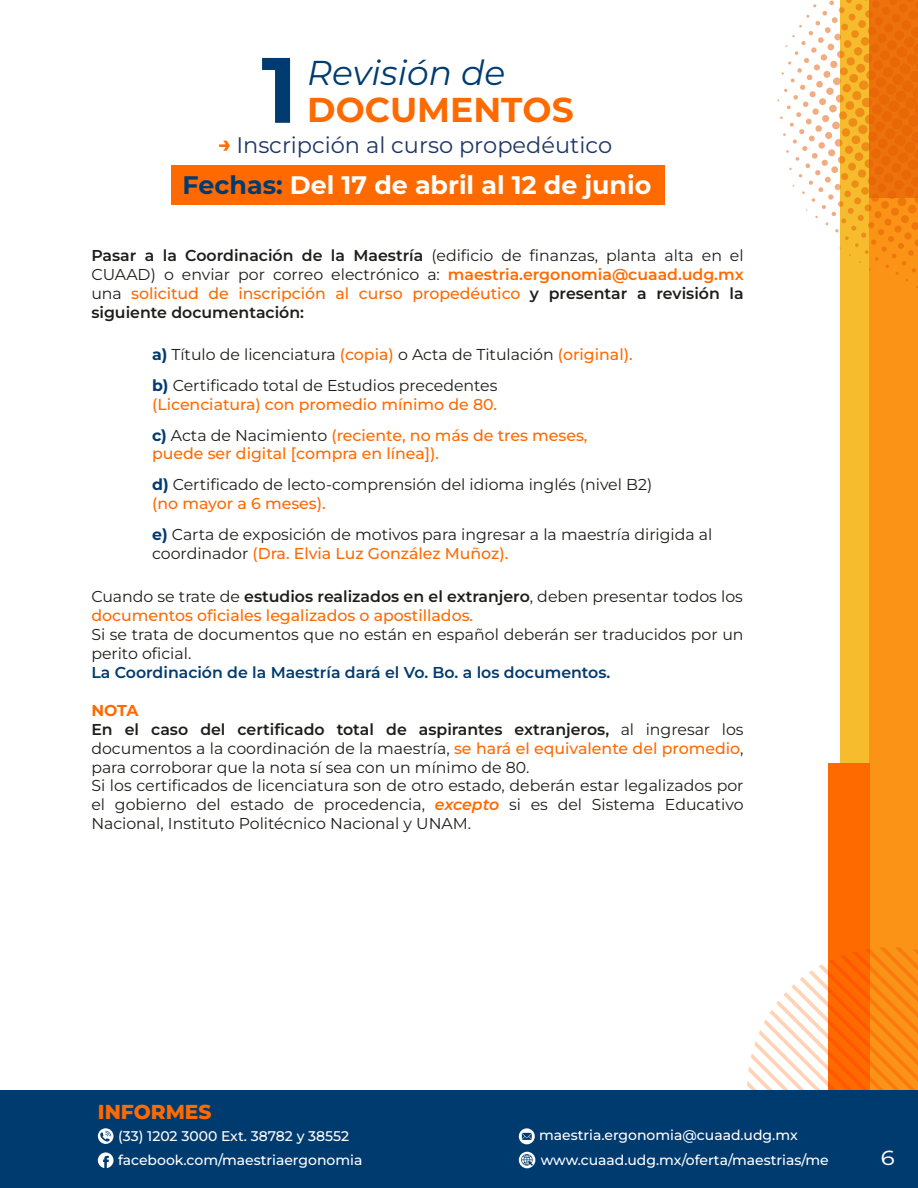
<style>
.page{position:relative;width:918px;height:1188px;background:#fff}
.page>*{position:absolute;margin:0;border:0;box-sizing:border-box;transform-origin:0 0}
.t1{font:700 92.7px "Montserrat";color:#003b70}
.t2{font:italic 34.5px "Montserrat";color:#003b70}
.t3{font:700 34.5px "Montserrat";color:#ff6a00}
.t4{font:34.5px "Montserrat";color:#fff}
.t5{font:700 25.35px "Montserrat";color:#fff}
.t6{font:22.5px "Montserrat";color:#1e3666}
.t7{font:800 20.1px "Montserrat";color:#ff6a00}
.t8{font:15.75px/18.9px "Montserrat";color:#1d1d1b}
.t9{font:500 15.75px/18.9px "Montserrat";color:#ff6a00}
.t10{font:600 15.75px/18.9px "Montserrat";color:#1d1d1b;text-align:justify}
.t11{font:600 15.75px "Montserrat";color:#003b70}
.t12{font:500 13.95px "Montserrat";color:#fff}
.s1{font-weight:700;color:#ff6a00}
.s2{color:#003b70}
.s3{font-weight:400}
.s4{color:#ff6a00}
.s5{font-weight:500;color:#ff6a00}
.s6{font-weight:700;color:#003b70}
.s7{font-weight:400;color:#1d1d1b}
.s8{font-weight:600;color:#1d1d1b}
.s9{font-weight:600}
.s10{font-weight:600;font-style:italic;color:#ff6a00}
</style>
<div class="page">
<div style="left:840px;top:0;width:29px;height:1166px;background:#f6bc2d"></div>
<div style="left:869px;top:0;width:49px;height:1169px;background:#fa9316"></div>
<svg style="left:777px;top:0;width:141px;height:288px"></svg>
<div style="left:828px;top:763px;width:41px;height:328px;background:#ff6a00"></div>
<svg style="left:747px;top:947px;width:171px;height:144px"></svg>
<div style="left:0;top:1091px;width:918px;height:97px;background:#003b70"></div>
<svg style="left:519px;top:1128px;width:16px;height:16px"></svg>
<svg style="left:519px;top:1152px;width:16px;height:16px"></svg>
<svg style="left:98px;top:1128px;width:15px;height:16px"></svg>
<svg style="left:98px;top:1152px;width:16px;height:16px"></svg>
<div style="left:171px;top:166px;width:493px;height:39px;background:#ff6a00"></div>
<h1 class="t1" style="left:261px;top:28px;width:38px">1</h1>
<h2 class="t2" style="left:307px;top:50px;width:200px">Revisión de</h2>
<h2 class="t3" style="left:307px;top:87px;width:268px">DOCUMENTOS</h2>
<h3 class="t6" style="left:218px;top:130px;width:395px"><span class="s1">→</span> Inscripción al curso propedéutico</h3>
<h3 class="t5" style="left:182px;top:168px;width:470px"><span class="s2">Fechas:</span> Del 17 de abril al 12 de junio</h3>
<p class="t10" style="left:91px;top:246px;width:654px">Pasar a la Coordinación de la Maestría <span class="s3">(edificio de finanzas, planta alta en el CUAAD) o enviar por correo electrónico a:</span> <span class="s4">maestria.ergonomia@cuaad.udg.mx </span><span class="s3">una</span> <span class="s5">solicitud de inscripción al curso propedéutico</span> y presentar a revisión la siguiente documentación:</p>
<p class="t8" style="left:152px;top:338px;width:482px;line-height:30.9px"><span class="s6">a)</span> Título de licenciatura <span class="s5">(copia)</span> o Acta de Titulación <span class="s5">(original). </span><span class="s6">b)</span> Certificado total de Estudios precedentes</p>
<p class="t9" style="left:152px;top:388px;width:437px;line-height:30.9px">(Licenciatura) con promedio mínimo de 80.<br><span class="s6">c)</span> <span class="s7">Acta de Nacimiento</span> (reciente, no más de tres meses,</p>
<p class="t8" style="left:152px;top:438px;width:502px;line-height:30.9px"><span class="s5">puede ser digital [compra en línea]).<br></span><span class="s6">d)</span> Certificado de lecto-comprensión del idioma inglés (nivel B2)</p>
<p class="t8" style="left:152px;top:488px;width:562px;line-height:30.9px"><span class="s5">(no mayor a 6 meses).<br></span><span class="s6">e)</span> Carta de exposición de motivos para ingresar a la maestría dirigida al</p>
<p class="t9" style="left:152px;top:544px;width:358px"><span class="s7">coordinador</span> (Dra. Elvia Luz González Muñoz).</p>
<p class="t9" style="left:91px;top:587px;width:653px"><span class="s7">Cuando se trate de</span> <span class="s8">estudios realizados en el extranjero</span><span class="s7">, deben presentar todos los </span>documentos oficiales legalizados o apostillados.</p>
<p class="t8" style="left:91px;top:625px;width:654px">Si se trata de documentos que no están en español deberán ser traducidos por un perito oficial.</p>
<p class="t11" style="left:91px;top:662px;width:521px">La Coordinación de la Maestría dará el Vo. Bo. a los documentos.</p>
<p class="t8" style="left:91px;top:700px;width:654px"><span class="s1">NOTA<br></span><span class="s9">En el caso del certificado total de aspirantes extranjeros,</span> al ingresar los documentos a la coordinación de la maestría, <span class="s5">se hará el equivalente del promedio</span>, para corroborar que la nota sí sea con un mínimo de 80.<br>Si los certificados de licenciatura son de otro estado, deberán estar legalizados por el gobierno del estado de procedencia, <span class="s10">excepto</span> si es del Sistema Educativo Nacional, Instituto Politécnico Nacional y UNAM.</p>
<p class="t7" style="left:98px;top:1099px;width:115px">INFORMES</p>
<p class="t12" style="left:118px;top:1126px;width:233px">(33) 1202 3000 Ext. 38782 y 38552</p>
<p class="t12" style="left:539px;top:1126px;width:260px">maestria.ergonomia@cuaad.udg.mx</p>
<p class="t12" style="left:118px;top:1151px;width:246px">facebook.com/maestriaergonomia</p>
<p class="t12" style="left:541px;top:1150px;width:289px">www.cuaad.udg.mx/oferta/maestrias/me</p>
<h2 class="t4" style="left:881px;top:1129px;width:16px">6</h2>
</div>
